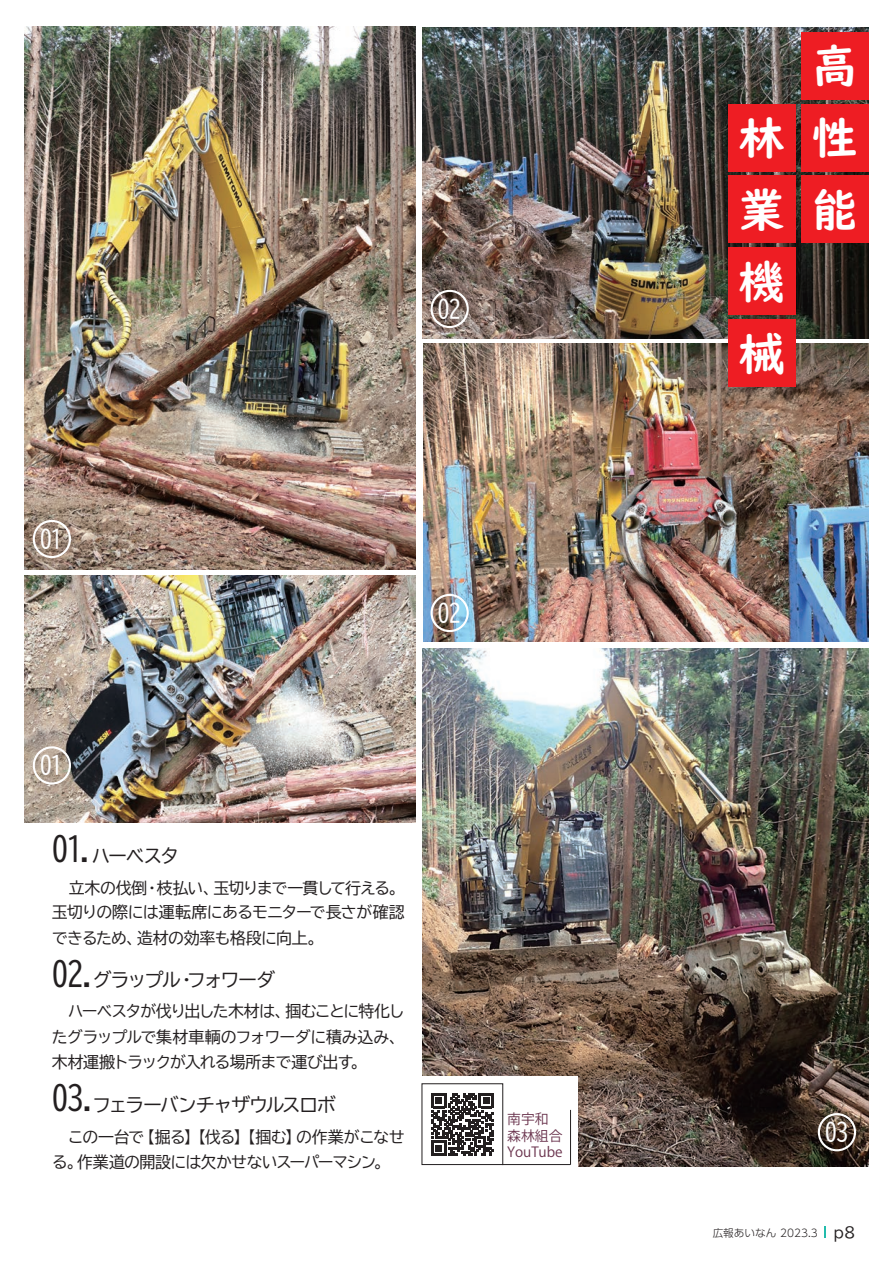
<style>
.page{position:relative;width:893px;height:1263px;background:#fff}
.page>*{position:absolute;margin:0;border:0;box-sizing:border-box;transform-origin:0 0}
.t1{font:45.75px/71.8px "UD Digi Kyokasho NK B";color:#fff;text-align:justify}
.t2{font:24.45px "BIZ UD Gothic";letter-spacing:-.04em;color:#fff}
.t3{font:19.2px "BIZ UD Gothic";letter-spacing:-.095em;color:#231f20}
.t4{font:15.9px/25.5px "BIZ UD Gothic";letter-spacing:-.045em;color:#231f20;text-align:justify}
.t5{font:13.8px/16.5px "Koz Go Pro";color:#69324c}
.t6{font:300 10.65px "UD Shin Go Pr 6 N";color:#231f20}
.s1{font-size:33px}
.s2{font-family:"TBUD Go Std";font-weight:400;font-size:14.85px}
</style>
<div class="page">
<svg style="left:824px;top:1226px;width:2px;height:11px"></svg>
<img style="left:25px;top:27px;width:391px;height:543px">
<img style="left:25px;top:575px;width:391px;height:247px">
<img style="left:423px;top:344px;width:445px;height:297px">
<img style="left:423px;top:27px;width:445px;height:311px">
<img style="left:423px;top:648px;width:445px;height:519px">
<div style="left:801px;top:33px;width:67px;height:210px;background:#ee1d23"></div>
<div style="left:728px;top:104px;width:67px;height:283px;background:#ee1d23"></div>
<div style="left:33px;top:520px;width:38px;height:38px;border:2px solid #fff;border-radius:50%"></div>
<div style="left:33px;top:746px;width:38px;height:38px;border:2px solid #fff;border-radius:50%"></div>
<div style="left:430px;top:290px;width:39px;height:38px;border:2px solid #fff;border-radius:50%"></div>
<div style="left:430px;top:594px;width:39px;height:38px;border:2px solid #fff;border-radius:50%"></div>
<div style="left:818px;top:1113px;width:38px;height:38px;border:2px solid #fff;border-radius:50%"></div>
<svg style="left:421px;top:1076px;width:157px;height:91px"></svg>
<div style="left:422px;top:1083px;width:81px;height:82px;border:1px solid #231f20"></div>
<hr style="left:570px;top:1110px;width:1px;height:55px;background:#231f20">
<h2 class="t2" style="left:437px;top:296px;width:25px">02</h2>
<h2 class="t2" style="left:40px;top:526px;width:25px">01</h2>
<h2 class="t2" style="left:437px;top:600px;width:25px">02</h2>
<h2 class="t2" style="left:40px;top:753px;width:25px">01</h2>
<p class="t3" style="left:52px;top:846px;width:129px"><span class="s1">01.</span>ハーベスタ</p>
<p class="t4" style="left:52px;top:875px;width:354px;line-height:24.9px;text-indent:17px">立木の伐倒・枝払い、玉切りまで一貫して行える。玉切りの際には運転席にあるモニターで長さが確認できるため、造材の効率も格段に向上。</p>
<p class="t3" style="left:52px;top:970px;width:225px"><span class="s1">02.</span>グラップル・フォワーダ</p>
<p class="t4" style="left:52px;top:998px;width:354px">　ハーベスタが伐り出した木材は、掴むことに特化したグラップルで集材車輌のフォワーダに積み込み、木材運搬トラックが入れる場所まで運び出す。</p>
<p class="t3" style="left:52px;top:1095px;width:286px"><span class="s1">03.</span>フェラーバンチャザウルスロボ</p>
<p class="t4" style="left:52px;top:1124px;width:354px">　この一台で【掘る】【伐る】【掴む】の作業がこなせる。作業道の開設には欠かせないスーパーマシン。</p>
<p class="t5" style="left:507px;top:1111px;width:57px">南宇和森林組合<br>YouTube</p>
<h1 class="t1" style="left:739px;top:102px;width:47px">林業機械</h1>
<h1 class="t1" style="left:812px;top:31px;width:46px">高性能</h1>
<h2 class="t2" style="left:825px;top:1120px;width:25px">03</h2>
<p class="t6" style="left:713px;top:1224px;width:144px">広報あいなん 2023.3 <span class="s2">p8</span></p>
</div>
